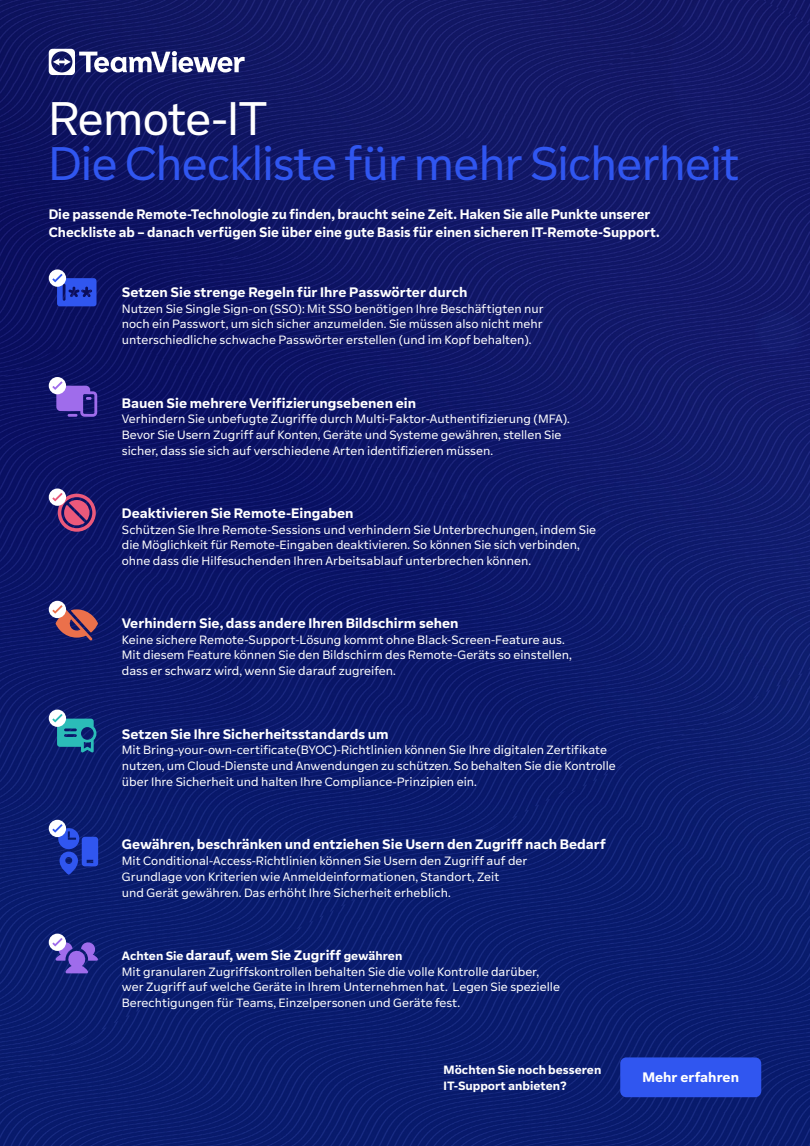
<style>
.page{position:relative;width:810px;height:1146px;background:#fff}
.page>*{position:absolute;margin:0;border:0;box-sizing:border-box;transform-origin:0 0}
.t1{font:41.1px "Team Viewer Sans Headline";color:#3056f0}
.t2{font:41.1px "Team Viewer Sans Headline";letter-spacing:-.005em;color:#fff}
.t3{font:700 12px/18px "Team Viewer Sans";color:#fff}
.t4{font:10.5px/15.8px "Team Viewer Sans";color:#fff}
.t5{font:700 10.5px/15.8px "Team Viewer Sans";color:#fff}
.s1{font-size:10.5px}
</style>
<div class="page">
<img style="left:0;top:0;width:810px;height:1145px">
<div style="left:620px;top:1057px;width:141px;height:39px;background:#3056f0;border-radius:6px"></div>
<svg style="left:49px;top:269px;width:48px;height:37px;background:#3a4fba"></svg>
<svg style="left:49px;top:377px;width:48px;height:39px;background:#6854b0"></svg>
<svg style="left:49px;top:488px;width:47px;height:43px;background:#7e477e"></svg>
<svg style="left:49px;top:600px;width:49px;height:40px;background:#7a516d"></svg>
<svg style="left:49px;top:709px;width:48px;height:43px;background:#31739a"></svg>
<svg style="left:49px;top:819px;width:49px;height:55px;background:#2c43ab"></svg>
<svg style="left:49px;top:933px;width:49px;height:40px;background:#5850a9"></svg>
<svg style="left:49px;top:49px;width:196px;height:26px"></svg>
<h1 class="t2" style="left:49px;top:85px;width:220px">Remote-IT</h1>
<h1 class="t1" style="left:49px;top:130px;width:692px">Die Checkliste für mehr Sicherheit</h1>
<p class="t3" style="left:49px;top:204px;width:612px">Die passende Remote-Technologie zu finden, braucht seine Zeit. Haken Sie alle Punkte unserer<br>Checkliste ab – danach verfügen Sie über eine gute Basis für einen sicheren IT-Remote-Support.</p>
<p class="t3" style="left:122px;top:282px;width:347px">Setzen Sie strenge Regeln für Ihre Passwörter durch</p>
<p class="t4" style="left:122px;top:300px;width:423px;text-align:justify">Nutzen Sie Single Sign-on (SSO): Mit SSO benötigen Ihre Beschäftigten nur noch ein Passwort, um sich sicher anzumelden. Sie müssen also nicht mehr unterschiedliche schwache Passwörter erstellen (und im Kopf behalten).</p>
<p class="t3" style="left:122px;top:393px;width:296px">Bauen Sie mehrere Verifizierungsebenen ein</p>
<p class="t4" style="left:122px;top:411px;width:450px">Verhindern Sie unbefugte Zugriffe durch Multi-Faktor-Authentifizierung (MFA).<br>Bevor Sie Usern Zugriff auf Konten, Geräte und Systeme gewähren, stellen Sie sicher, dass sie sich auf verschiedene Arten identifizieren müssen.</p>
<p class="t3" style="left:122px;top:503px;width:233px">Deaktivieren Sie Remote-Eingaben</p>
<p class="t4" style="left:122px;top:521px;width:476px">Schützen Sie Ihre Remote-Sessions und verhindern Sie Unterbrechungen, indem Sie die Möglichkeit für Remote-Eingaben deaktivieren. So können Sie sich verbinden, ohne dass die Hilfesuchenden Ihren Arbeitsablauf unterbrechen können.</p>
<p class="t3" style="left:122px;top:613px;width:338px">Verhindern Sie, dass andere Ihren Bildschirm sehen</p>
<p class="t4" style="left:122px;top:631px;width:452px">Keine sichere Remote-Support-Lösung kommt ohne Black-Screen-Feature aus.<br>Mit diesem Feature können Sie den Bildschirm des Remote-Geräts so einstellen, dass er schwarz wird, wenn Sie darauf zugreifen.</p>
<p class="t3" style="left:122px;top:724px;width:268px">Setzen Sie Ihre Sicherheitsstandards um</p>
<p class="t4" style="left:122px;top:741px;width:496px">Mit Bring-your-own-certificate(BYOC)-Richtlinien können Sie Ihre digitalen Zertifikate nutzen, um Cloud-Dienste und Anwendungen zu schützen. So behalten Sie die Kontrolle über Ihre Sicherheit und halten Ihre Compliance-Prinzipien ein.</p>
<p class="t3" style="left:122px;top:834px;width:486px">Gewähren, beschränken und entziehen Sie Usern den Zugriff nach Bedarf</p>
<p class="t4" style="left:122px;top:852px;width:407px">Mit Conditional-Access-Richtlinien können Sie Usern den Zugriff auf der<br>Grundlage von Kriterien wie Anmeldeinformationen, Standort, Zeit<br>und Gerät gewähren. Das erhöht Ihre Sicherheit erheblich.</p>
<p class="t3" style="left:122px;top:945px;width:282px"><span class="s1">Achten Sie</span> darauf, wem Sie Zugriff <span class="s1">gewähren</span></p>
<p class="t4" style="left:122px;top:962px;width:440px">Mit granularen Zugriffskontrollen behalten Sie die volle Kontrolle darüber, wer Zugriff auf welche Geräte in Ihrem Unternehmen hat. Legen Sie spezielle<br>Berechtigungen für Teams, Einzelpersonen und Geräte fest.</p>
<p class="t5" style="left:444px;top:1061px;width:159px">Möchten Sie noch besseren<br>IT-Support anbieten?</p>
<p class="t3" style="left:642px;top:1067px;width:98px">Mehr erfahren</p>
</div>
